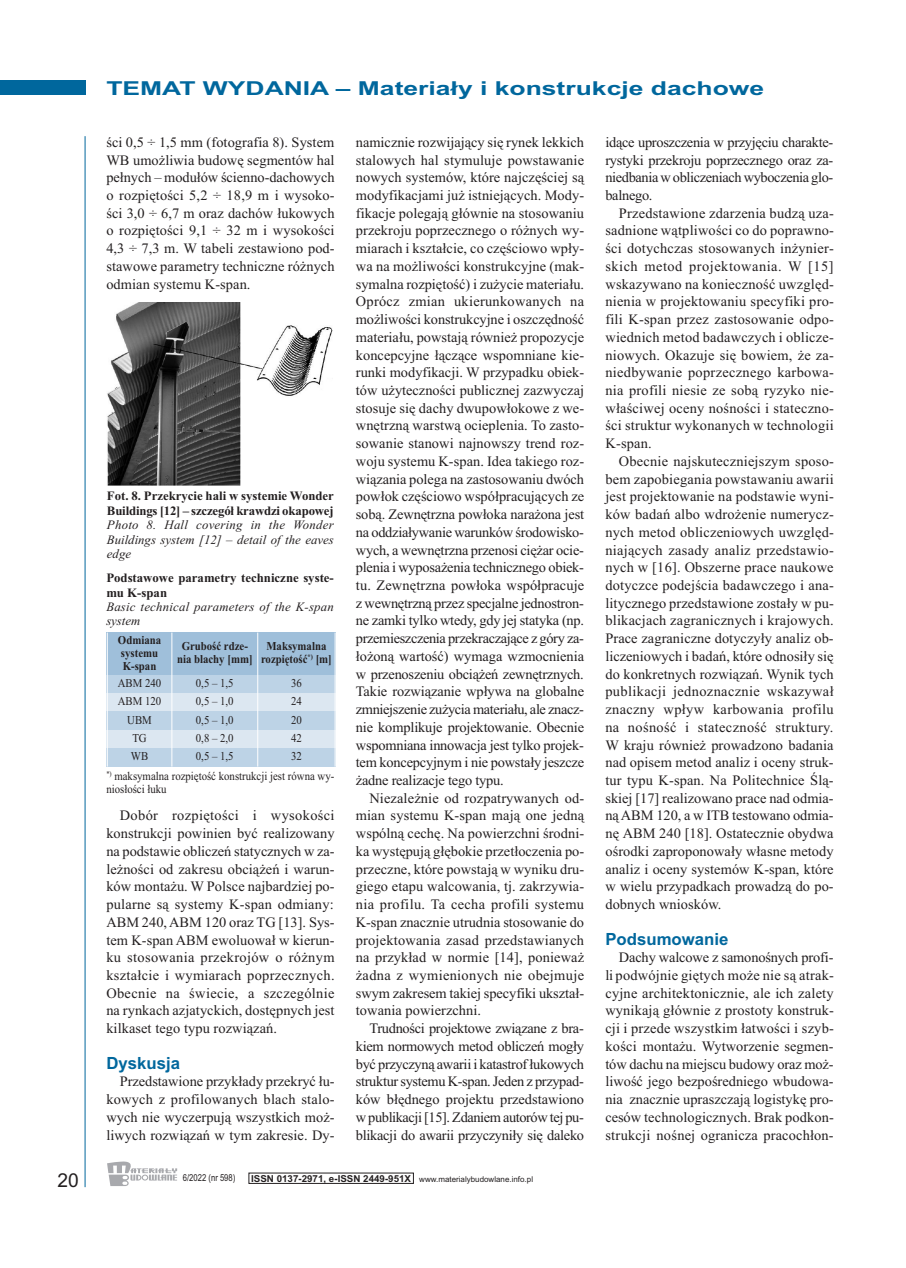
<style>
.page{position:relative;width:906px;height:1268px;background:#fff}
.page>*{position:absolute;margin:0;border:0;box-sizing:border-box;transform-origin:0 0}
.t1{font:700 19.2px "Arial";color:#00679d;scale:1.38 1}
.t2{font:19.2px "Arial";color:#231f20}
.t3{font:700 16.8px "Arial";color:#00679d}
.t4{font:14.4px/17.7px "Times New Roman";letter-spacing:.005em;color:#231f20;text-align:justify}
.t5{font:700 12.75px/14.4px "Times New Roman";color:#231f20}
.t6{font:italic 12.75px/14.4px "Times New Roman";letter-spacing:.015em;color:#231f20;text-align:justify}
.t7{font:12px/20px "Times New Roman";color:#231f20;scale:.9 1}
.t8{font:700 12px/12.8px "Times New Roman";color:#231f20;text-align:center;scale:.9 1}
.t9{font:9.6px "Arial";color:#231f20;scale:.8 1}
.t10{font:7.95px "Arial";color:#231f20}
.s1{font-weight:700;font-size:9.6px}
</style>
<div class="page">
<div style="left:0;top:81px;width:85px;height:14px;background:#00679d"></div>
<hr style="left:85px;top:136px;width:1px;height:1050px;background:#00679d">
<svg style="left:107px;top:1161px;width:70px;height:24px"></svg>
<img style="left:107px;top:302px;width:226px;height:183px">
<div style="left:107px;top:632px;width:65px;height:43px;background:#9fbfda"></div>
<div style="left:172px;top:632px;width:86px;height:43px;background:#9fbfda"></div>
<div style="left:258px;top:632px;width:77px;height:43px;background:#9fbfda"></div>
<div style="left:107px;top:675px;width:65px;height:18px;background:#bdd3e6"></div>
<div style="left:172px;top:675px;width:86px;height:18px;background:#bdd3e6"></div>
<div style="left:258px;top:675px;width:77px;height:18px;background:#bdd3e6"></div>
<div style="left:107px;top:693px;width:65px;height:18px;background:#dce7f1"></div>
<div style="left:172px;top:693px;width:86px;height:18px;background:#dce7f1"></div>
<div style="left:258px;top:693px;width:77px;height:18px;background:#dce7f1"></div>
<div style="left:107px;top:711px;width:65px;height:18px;background:#bdd3e6"></div>
<div style="left:172px;top:711px;width:86px;height:18px;background:#bdd3e6"></div>
<div style="left:258px;top:711px;width:77px;height:18px;background:#bdd3e6"></div>
<div style="left:107px;top:729px;width:65px;height:19px;background:#dce7f1"></div>
<div style="left:172px;top:729px;width:86px;height:19px;background:#dce7f1"></div>
<div style="left:258px;top:729px;width:77px;height:19px;background:#dce7f1"></div>
<div style="left:107px;top:748px;width:65px;height:18px;background:#bdd3e6"></div>
<div style="left:172px;top:748px;width:86px;height:18px;background:#bdd3e6"></div>
<div style="left:258px;top:748px;width:77px;height:18px;background:#bdd3e6"></div>
<hr style="left:107px;top:632px;width:1px;height:134px;background:#fff">
<hr style="left:171px;top:632px;width:1px;height:134px;background:#fff">
<hr style="left:257px;top:632px;width:1px;height:134px;background:#fff">
<h1 class="t2" style="left:57px;top:1168px;width:23px">20</h1>
<h1 class="t1" style="left:106px;top:77px;width:478px">TEMAT WYDANIA – Materiały i konstrukcje dachowe</h1>
<p class="t4" style="left:106px;top:133px;width:230px">ści 0,5 ÷ 1,5 mm (fotografia 8). System WB umożliwia budowę segmentów hal pełnych – modułów ścienno-dachowych o rozpiętości 5,2 ÷ 18,9 m i wysoko&shy;ści 3,0 ÷ 6,7 m oraz dachów łukowych o rozpiętości 9,1 ÷ 32 m i wysokości 4,3 ÷ 7,3 m. W tabeli zestawiono pod&shy;stawowe parametry techniczne różnych odmian systemu K-span.</p>
<p class="t5" style="left:107px;top:488px;width:228px">Fot. 8. Przekrycie hali w systemie Wonder<br>Buildings [12] – szczegół krawdzi okapowej</p>
<p class="t6" style="left:107px;top:517px;width:228px">Photo 8. Hall covering in the Wonder Buildings system [12] – detail of the eaves edge</p>
<p class="t5" style="left:106px;top:570px;width:229px">Podstawowe parametry techniczne syste&shy;mu K-span</p>
<p class="t6" style="left:106px;top:599px;width:229px">Basic technical parameters of the K-span system</p>
<p class="t8" style="left:118px;top:633px;width:49px;text-align:left">Odmiana systemu<br>K-span</p>
<p class="t8" style="left:177px;top:639px;width:85px">Grubość rdze&shy;nia blachy [mm]</p>
<p class="t8" style="left:261px;top:639px;width:80px">Maksymalna rozpiętość<sup>*)</sup> [m]</p>
<p class="t7" style="left:118px;top:673px;width:50px">ABM 240</p>
<p class="t7" style="left:196px;top:673px;width:43px">0,5 – 1,5</p>
<p class="t7" style="left:291px;top:673px;width:13px">36</p>
<p class="t7" style="left:118px;top:691px;width:50px">ABM 120</p>
<p class="t7" style="left:196px;top:691px;width:43px">0,5 – 1,0</p>
<p class="t7" style="left:291px;top:691px;width:13px">24</p>
<p class="t7" style="left:127px;top:709px;width:29px">UBM</p>
<p class="t7" style="left:196px;top:709px;width:43px">0,5 – 1,0</p>
<p class="t7" style="left:291px;top:709px;width:13px">20</p>
<p class="t7" style="left:132px;top:727px;width:17px">TG</p>
<p class="t7" style="left:196px;top:727px;width:43px">0,8 – 2,0</p>
<p class="t7" style="left:291px;top:727px;width:13px">42</p>
<p class="t7" style="left:131px;top:746px;width:21px">WB</p>
<p class="t7" style="left:196px;top:746px;width:43px">0,5 – 1,5</p>
<p class="t7" style="left:106px;top:746px;width:255px;text-indent:185px">32<br><sup>*)</sup> maksymalna rozpiętość konstrukcji jest równa wy-</p>
<p class="t7" style="left:106px;top:778px;width:68px">niosłości łuku</p>
<p class="t4" style="left:106px;top:806px;width:230px;text-indent:14px">Dobór rozpiętości i wysokości konstrukcji powinien być realizowany na podstawie obliczeń statycznych w za&shy;leżności od zakresu obciążeń i warun&shy;ków montażu. W Polsce najbardziej po&shy;pularne są systemy K-span odmiany:<br>ABM 240,ABM 120 oraz TG [13]. Sys&shy;tem K-span ABM ewoluował w kierun&shy;ku stosowania przekrojów o różnym kształcie i wymiarach poprzecznych.<br>Obecnie na świecie, a szczególnie na rynkach azjatyckich, dostępnych jest kilkaset tego typu rozwiązań.</p>
<p class="t3" style="left:106px;top:1052px;width:75px">Dyskusja</p>
<p class="t4" style="left:106px;top:1072px;width:230px;text-indent:14px">Przedstawione przykłady przekryć łu&shy;kowych z profilowanych blach stalo&shy;wych nie wyczerpują wszystkich moż&shy;liwych rozwiązań w tym zakresie. Dy-</p>
<p class="t4" style="left:356px;top:133px;width:230px">namicznie rozwijający się rynek lekkich stalowych hal stymuluje powstawanie nowych systemów, które najczęściej są modyfikacjami już istniejących. Mody&shy;fikacje polegają głównie na stosowaniu przekroju poprzecznego o różnych wy&shy;miarach i kształcie, co częściowo wpły&shy;wa na możliwości konstrukcyjne (mak&shy;symalna rozpiętość) i zużycie materiału.<br>Oprócz zmian ukierunkowanych na możliwości konstrukcyjne i oszczędność materiału, powstają również propozycje koncepcyjne łączące wspomniane kie&shy;runki modyfikacji. W przypadku obiek&shy;tów użyteczności publicznej zazwyczaj stosuje się dachy dwupowłokowe z we&shy;wnętrzną warstwą ocieplenia. To zasto&shy;sowanie stanowi najnowszy trend roz&shy;woju systemu K-span. Idea takiego roz&shy;wiązania polega na zastosowaniu dwóch powłok częściowo współpracujących ze sobą. Zewnętrzna powłoka narażona jest na oddziaływanie warunków środowisko&shy;wych, a wewnętrzna przenosi ciężar ocie&shy;plenia i wyposażenia technicznego obiek&shy;tu. Zewnętrzna powłoka współpracuje z wewnętrzną przez specjalne jednostron&shy;ne zamki tylko wtedy, gdy jej statyka (np. przemieszczenia przekraczające z góry za&shy;łożoną wartość) wymaga wzmocnienia w przenoszeniu obciążeń zewnętrznych.<br>Takie rozwiązanie wpływa na globalne zmniejszenie zużycia materiału, ale znacz&shy;nie komplikuje projektowanie. Obecnie wspomniana innowacja jest tylko projek&shy;tem koncepcyjnym i nie powstały jeszcze żadne realizacje tego typu.</p>
<p class="t4" style="left:356px;top:788px;width:230px;text-indent:14px">Niezależnie od rozpatrywanych od&shy;mian systemu K-span mają one jedną wspólną cechę. Na powierzchni środni&shy;ka występują głębokie przetłoczenia po&shy;przeczne, które powstają w wyniku dru&shy;giego etapu walcowania, tj. zakrzywia&shy;nia profilu. Ta cecha profili systemu K-span znacznie utrudnia stosowanie do projektowania zasad przedstawianych na przykład w normie [14], ponieważ żadna z wymienionych nie obejmuje swym zakresem takiej specyfiki ukształ&shy;towania powierzchni.</p>
<p class="t4" style="left:356px;top:1019px;width:230px;text-indent:14px">Trudności projektowe związane z bra&shy;kiem normowych metod obliczeń mogły być przyczyną awarii i katastrof łukowych struktur systemu K-span. Jeden z przypad&shy;ków błędnego projektu przedstawiono w publikacji [15]. Zdaniem autorów tej pu&shy;blikacji do awarii przyczyniły się daleko</p>
<p class="t9" style="left:183px;top:1171px;width:67px">6/2022 (nr 598)</p>
<p class="t10" style="left:251px;top:1174px;width:283px"><span class="s1">ISSN 0137-2971, e-ISSN 2449-951X</span> www.materialybudowlane.info.pl</p>
<p class="t4" style="left:605px;top:133px;width:229px">idące uproszczenia w przyjęciu charakte&shy;rystyki przekroju poprzecznego oraz za&shy;niedbania w obliczeniach wyboczenia glo&shy;balnego.</p>
<p class="t4" style="left:605px;top:204px;width:230px;text-indent:14px">Przedstawione zdarzenia budzą uza&shy;sadnione wątpliwości co do poprawno&shy;ści dotychczas stosowanych inżynier&shy;skich metod projektowania. W [15] wskazywano na konieczność uwzględ&shy;nienia w projektowaniu specyfiki pro&shy;fili K-span przez zastosowanie odpo&shy;wiednich metod badawczych i oblicze&shy;niowych. Okazuje się bowiem, że za&shy;niedbywanie poprzecznego karbowa&shy;nia profili niesie ze sobą ryzyko nie&shy;właściwej oceny nośności i stateczno&shy;ści struktur wykonanych w technologii K-span.</p>
<p class="t4" style="left:605px;top:452px;width:230px;text-indent:14px">Obecnie najskuteczniejszym sposo&shy;bem zapobiegania powstawaniu awarii jest projektowanie na podstawie wyni&shy;ków badań albo wdrożenie numerycz&shy;nych metod obliczeniowych uwzględ&shy;niających zasady analiz przedstawio&shy;nych w [16]. Obszerne prace naukowe dotyczce podejścia badawczego i ana&shy;litycznego przedstawione zostały w pu&shy;blikacjach zagranicznych i krajowych.<br>Prace zagraniczne dotyczyły analiz ob&shy;liczeniowych i badań, które odnosiły się do konkretnych rozwiązań. Wynik tych publikacji jednoznacznie wskazywał znaczny wpływ karbowania profilu na nośność i stateczność struktury.<br>W kraju również prowadzono badania nad opisem metod analiz i oceny struk&shy;tur typu K-span. Na Politechnice Ślą&shy;skiej [17] realizowano prace nad odmia&shy;nąABM 120, a w ITB testowano odmia&shy;nę ABM 240 [18]. Ostatecznie obydwa ośrodki zaproponowały własne metody analiz i oceny systemów K-span, które w wielu przypadkach prowadzą do po&shy;dobnych wniosków.</p>
<p class="t3" style="left:605px;top:928px;width:125px">Podsumowanie</p>
<p class="t4" style="left:605px;top:948px;width:230px;text-indent:14px">Dachy walcowe z samonośnych profi&shy;li podwójnie giętych może nie są atrak&shy;cyjne architektonicznie, ale ich zalety wynikają głównie z prostoty konstruk&shy;cji i przede wszystkim łatwości i szyb&shy;kości montażu. Wytworzenie segmen&shy;tów dachu na miejscu budowy oraz moż&shy;liwość jego bezpośredniego wbudowa&shy;nia znacznie upraszczają logistykę pro&shy;cesów technologicznych. Brak podkon&shy;strukcji nośnej ogranicza pracochłon-</p>
</div>
